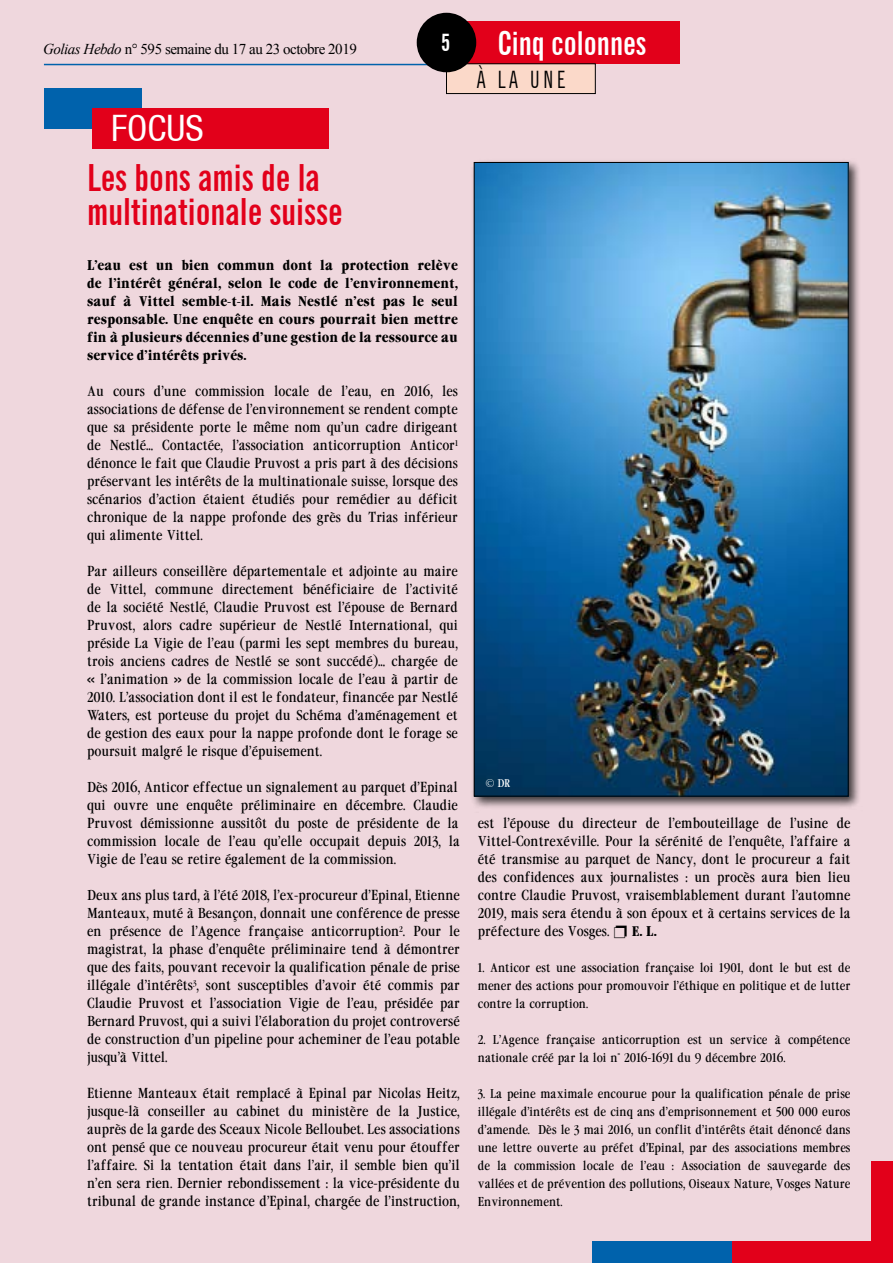
<style>
.page{position:relative;width:893px;height:1263px;background:#efd7dd}
.page>*{position:absolute;margin:0;border:0;box-sizing:border-box;transform-origin:0 0}
.t1{font:700 extra-condensed 37.5px/34.5px "News Gothic BT";color:#e2001a}
.t2{font:condensed 36.45px "Helvetica 57";color:#fff}
.t3{font:700 extra-condensed 33px "News Gothic BT";color:#fff}
.t4{font:extra-condensed 24px "News Gothic BT";color:#000}
.t5{font:700 extra-condensed 24px "News Gothic BT";color:#fff}
.t6{font:15px "Times New Roman";letter-spacing:-.03em;color:#000}
.t7{font:13.5px/18px "Garamond Cond";color:#000;text-align:justify}
.t8{font:700 13.5px/18px "Garamond Cond";color:#000;text-align:justify}
.t9{font:12px/18px "Garamond Cond";color:#000;text-align:justify}
.t10{font:10.5px "Garamond Cond";color:#fff}
.s1{font-style:italic}
</style>
<div class="page">
<div style="left:44px;top:88px;width:97px;height:40px;background:#0062ac"></div>
<div style="left:92px;top:108px;width:237px;height:40px;background:#e2001a"></div>
<div style="left:470px;top:158px;width:397px;height:657px;background:#000;opacity:.75"></div>
<img style="left:476px;top:164px;width:371px;height:631px">
<hr style="left:44px;top:64px;width:405px;height:1px;background:#0062ac">
<div style="left:446px;top:21px;width:234px;height:43px;background:#e2001a"></div>
<div style="left:446px;top:64px;width:149px;height:30px;background:#fbd9c9"></div>
<div style="left:446px;top:63px;width:150px;height:31px;border:1px solid #000"></div>
<div style="left:417px;top:13px;width:59px;height:59px;background:#000;border-radius:50%"></div>
<div style="left:872px;top:1161px;width:21px;height:102px;background:#e2001a"></div>
<div style="left:731px;top:1242px;width:162px;height:21px;background:#e2001a"></div>
<div style="left:592px;top:1242px;width:140px;height:21px;background:#0062ac"></div>
<p class="t6" style="left:43px;top:39px;width:315px"><span class="s1">Golias Hebdo</span> n° 595 semaine du 17 au 23 octobre 2019</p>
<h3 class="t5" style="left:441px;top:28px;width:11px">5</h3>
<h2 class="t2" style="left:111px;top:107px;width:94px">FOCUS</h2>
<h1 class="t1" style="left:87px;top:160px;width:257px">Les bons amis de la multinationale suisse</h1>
<p class="t8" style="left:87px;top:256px;width:372px">L’eau est un bien commun dont la protection relève de l’intérêt général, selon le code de l’environnement, sauf à Vittel semble-t-il. Mais Nestlé n’est pas le seul responsable. Une enquête en cours pourrait bien mettre fin à plusieurs décennies d’une gestion de la ressource au service d’intérêts privés.</p>
<p class="t7" style="left:87px;top:382px;width:372px">Au cours d’une commission locale de l’eau, en 2016, les associations de défense de l’environnement se rendent compte que sa présidente porte le même nom qu’un cadre dirigeant de Nestlé… Contactée, l’association anticorruption Anticor<sup>1 </sup>dénonce le fait que Claudie Pruvost a pris part à des décisions préservant les intérêts de la multinationale suisse, lorsque des scénarios d’action étaient étudiés pour remédier au déficit chronique de la nappe profonde des grès du Trias inférieur qui alimente Vittel.</p>
<p class="t7" style="left:87px;top:562px;width:372px">Par ailleurs conseillère départementale et adjointe au maire de Vittel, commune directement bénéficiaire de l’activité de la société Nestlé, Claudie Pruvost est l’épouse de Bernard Pruvost, alors cadre supérieur de Nestlé International, qui préside La Vigie de l’eau (parmi les sept membres du bureau, trois anciens cadres de Nestlé se sont succédé)… chargée de « l’animation » de la commission locale de l’eau à partir de 2010. L’association dont il est le fondateur, financée par Nestlé Waters, est porteuse du projet du Schéma d’aménagement et de gestion des eaux pour la nappe profonde dont le forage se poursuit malgré le risque d’épuisement.</p>
<p class="t7" style="left:87px;top:778px;width:374px;text-align:left">Dès 2016, Anticor effectue un signalement au parquet d’Epinal qui ouvre une enquête préliminaire en décembre. Claudie Pruvost démissionne aussitôt du poste de présidente de la commission locale de l’eau qu’elle occupait depuis 2013, la Vigie de l’eau se retire également de la commission.</p>
<p class="t7" style="left:87px;top:886px;width:374px">Deux ans plus tard, à l’été 2018, l’ex-procureur d’Epinal, Etienne Manteaux, muté à Besançon, donnait une conférence de presse en présence de l’Agence française anticorruption<sup>2</sup>. Pour le magistrat, la phase d’enquête préliminaire tend à démontrer que des faits, pouvant recevoir la qualification pénale de prise illégale d’intérêts<sup>3</sup>, sont susceptibles d’avoir été commis par Claudie Pruvost et l’association Vigie de l’eau, présidée par Bernard Pruvost, qui a suivi l’élaboration du projet controversé de construction d’un pipeline pour acheminer de l’eau potable jusqu’à Vittel.</p>
<p class="t7" style="left:87px;top:1084px;width:374px">Etienne Manteaux était remplacé à Epinal par Nicolas Heitz, jusque-là conseiller au cabinet du ministère de la Justice, auprès de la garde des Sceaux Nicole Belloubet. Les associations ont pensé que ce nouveau procureur était venu pour étouffer l’affaire. Si la tentation était dans l’air, il semble bien qu’il n’en sera rien. Dernier rebondissement : la vice-présidente du tribunal de grande instance d’Epinal, chargée de l’instruction,</p>
<h3 class="t3" style="left:498px;top:24px;width:150px">Cinq colonnes</h3>
<h3 class="t4" style="left:477px;top:65px;width:90px">À LA UNE</h3>
<p class="t10" style="left:486px;top:776px;width:26px">© DR</p>
<p class="t7" style="left:478px;top:814px;width:374px">est l’épouse du directeur de l’embouteillage de l’usine de Vittel-Contrexéville. Pour la sérénité de l’enquête, l’affaire a été transmise au parquet de Nancy, dont le procureur a fait des confidences aux journalistes : un procès aura bien lieu contre Claudie Pruvost, vraisemblablement durant l’automne 2019, mais sera étendu à son époux et à certains services de la préfecture des Vosges.</p>
<p class="t8" style="left:632px;top:922px;width:27px">E. L.</p>
<p class="t9" style="left:478px;top:959px;width:374px">1. Anticor est une association française loi 1901, dont le but est de mener des actions pour promouvoir l’éthique en politique et de lutter contre la corruption.</p>
<p class="t9" style="left:478px;top:1031px;width:374px">2. L’Agence française anticorruption est un service à compétence nationale créé par la loi n° 2016-1691 du 9 décembre 2016.</p>
<p class="t9" style="left:478px;top:1085px;width:374px">3. La peine maximale encourue pour la qualification pénale de prise illégale d’intérêts est de cinq ans d’emprisonnement et 500 000 euros d’amende. Dès le 3 mai 2016, un conflit d’intérêts était dénoncé dans une lettre ouverte au préfet d’Epinal, par des associations membres de la commission locale de l’eau : Association de sauvegarde des vallées et de prévention des pollutions, Oiseaux Nature, Vosges Nature Environnement.</p>
</div>
